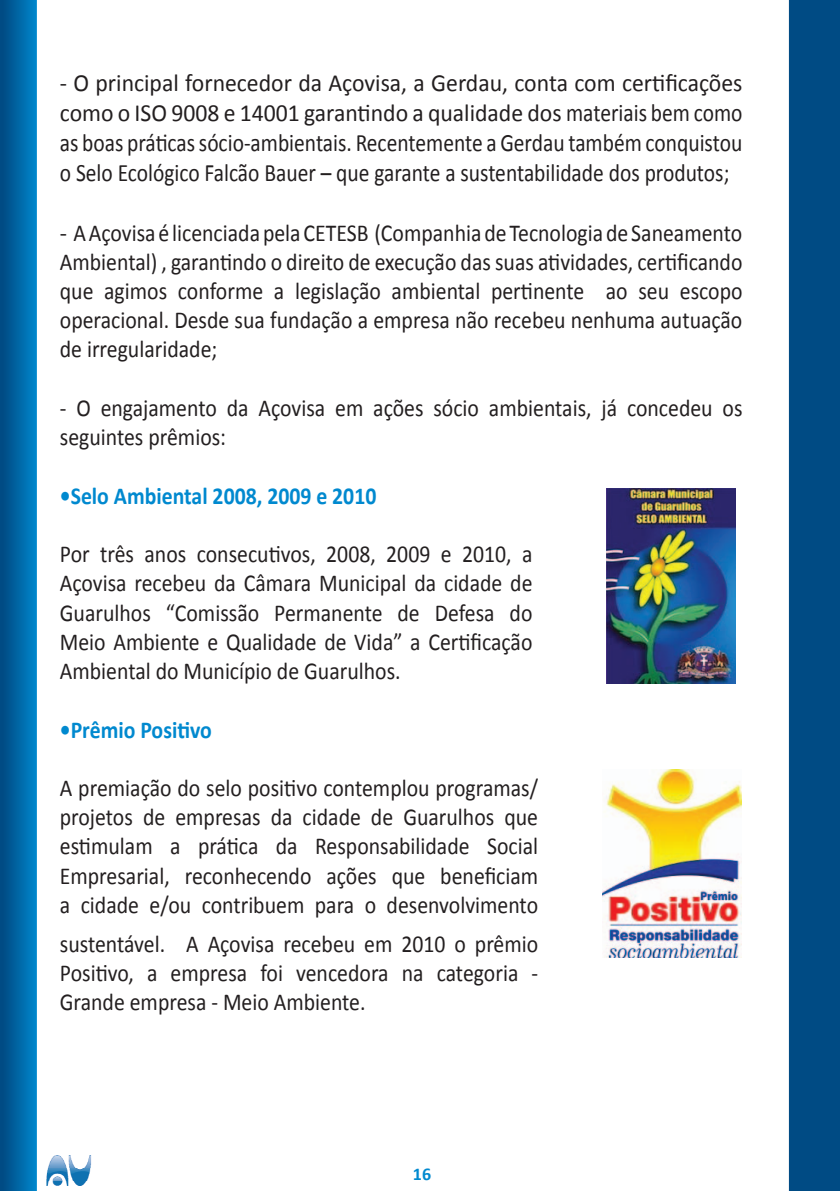
<style>
.page{position:relative;width:840px;height:1191px;background:#fff}
.page>*{position:absolute;margin:0;border:0;box-sizing:border-box;transform-origin:0 0}
.t1{font:25px/30px "Calibri";color:#231f20;scale:.86 1}
.t2{font:24.6px/30px "Calibri";color:#231f20;scale:.96 1}
.t3{font:24.4px/29.2px "Calibri";color:#231f20;text-align:justify;scale:.89 1}
.t4{font:700 24.4px "Calibri";color:#0089cf;scale:.89 1}
.t5{font:700 18px "Calibri";color:#0089cf}
.s1{font-size:25px}
.s2{font-size:24.6px}
</style>
<div class="page">
<svg style="left:0;top:0;width:37px;height:1191px;background:#0067a5"></svg>
<div style="left:788px;top:0;width:51px;height:1191px;background:#004b84"></div>
<img style="left:46px;top:1155px;width:45px;height:31px">
<img style="left:602px;top:769px;width:138px;height:188px">
<img style="left:606px;top:489px;width:129px;height:194px">
<p class="t2" style="left:60px;top:66px;width:712px">- O principal fornecedor da Açovisa, a Gerdau, conta com certificações como o ISO 9008 e 14001 garantindo a qualidade dos <span class="s1">materiais bem como</span></p>
<p class="t1" style="left:60px;top:126px;width:794px">as boas práticas sócio-ambientais. Recentemente a Gerdau também conquistou o Selo Ecológico Falcão Bauer – que garante a sustentabilidade dos produtos;</p>
<p class="t3" style="left:60px;top:217px;width:768px"><span class="s2">-</span> A Açovisa é licenciada pela CETESB (Companhia de Tecnologia de Saneamento Ambiental) , garantindo o direito de execução das suas atividades, certificando que agimos conforme a legislação ambiental pertinente ao seu escopo operacional. Desde sua fundação a empresa não recebeu nenhuma autuação de irregularidade;</p>
<p class="t3" style="left:60px;top:392px;width:768px">- O engajamento da Açovisa em ações sócio ambientais, já concedeu os seguintes prêmios:</p>
<p class="t4" style="left:60px;top:480px;width:357px">•Selo Ambiental 2008, 2009 e 2010</p>
<p class="t3" style="left:60px;top:538px;width:532px">Por três anos consecutivos, 2008, 2009 e 2010, a Açovisa recebeu da Câmara Municipal da cidade de Guarulhos “Comissão Permanente de Defesa do Meio Ambiente e Qualidade de Vida” a Certificação Ambiental do Município de Guarulhos.</p>
<p class="t4" style="left:60px;top:714px;width:172px">•Prêmio Positivo</p>
<p class="t3" style="left:60px;top:772px;width:538px">A premiação do selo positivo contemplou programas/ projetos de empresas da cidade de Guarulhos que estimulam a prática da Responsabilidade Social Empresarial, reconhecendo ações que beneficiam a cidade e/ou contribuem para o desenvolvimento</p>
<p class="t3" style="left:60px;top:928px;width:538px">sustentável. A Açovisa recebeu em 2010 o prêmio Positivo, a empresa foi vencedora na categoria - Grande empresa - Meio Ambiente.</p>
<p class="t5" style="left:412px;top:1163px;width:20px">16</p>
</div>
